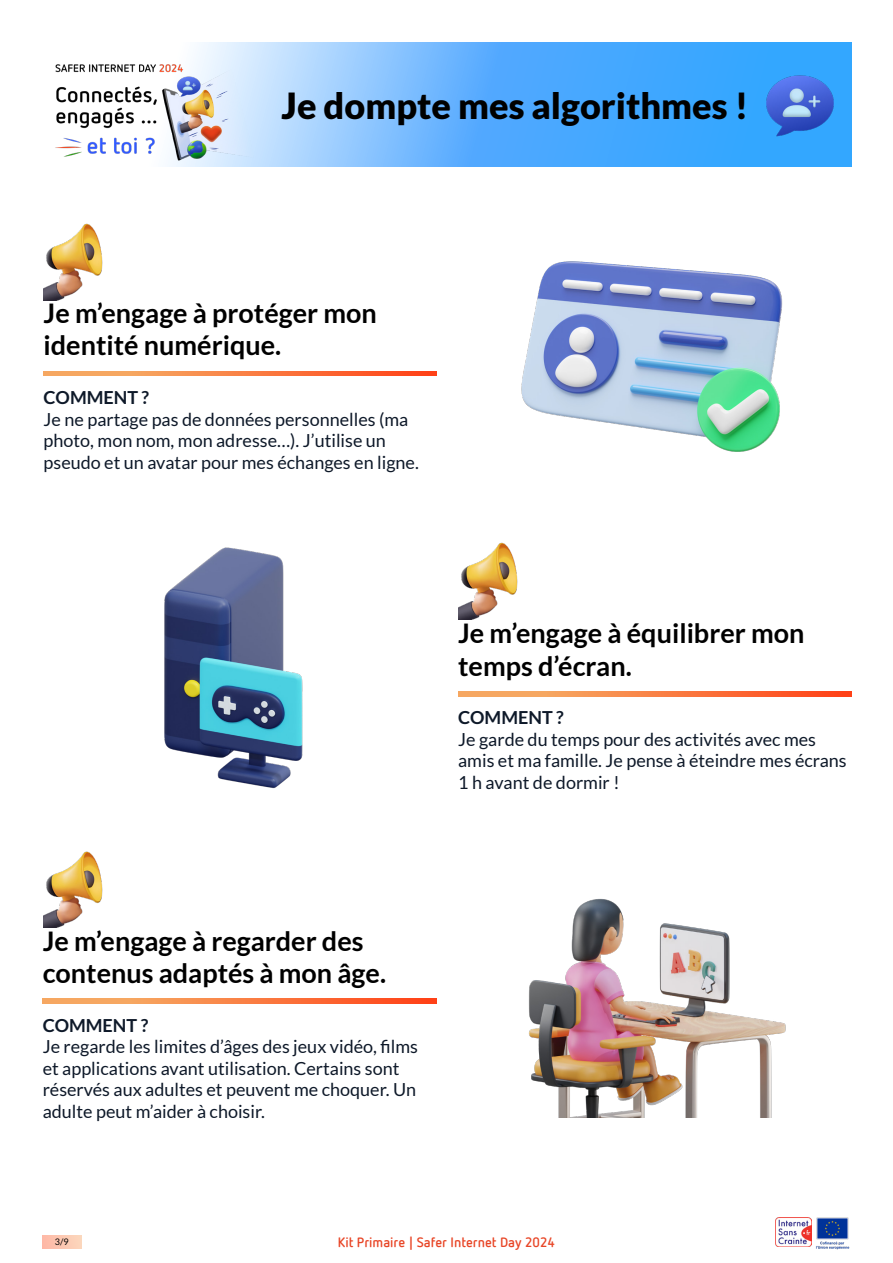
<style>
.page{position:relative;width:893px;height:1263px;background:#fff}
.page>*{position:absolute;margin:0;border:0;box-sizing:border-box;transform-origin:0 0}
.t1{font:900 36px "Lato";color:#000}
.t2{font:700 27px/32.4px "Lato";color:#000}
.t3{font:18px/21.6px "Lato";color:#0e1929}
.t4{font:700 18px "Lato";color:#0e1929}
.t5{font:700 13.5px "ffnetto";color:#e84627}
.t6{font:9px "Lato";color:#000}
</style>
<div class="page">
<svg style="left:43px;top:1235px;width:38px;height:13px"></svg>
<img style="left:816px;top:1217px;width:34px;height:33px">
<img style="left:775px;top:1217px;width:36px;height:29px">
<svg style="left:44px;top:371px;width:393px;height:5px;background:#f97e43"></svg>
<img style="left:521px;top:261px;width:262px;height:191px">
<img style="left:164px;top:547px;width:139px;height:242px">
<svg style="left:458px;top:691px;width:393px;height:5px;background:#f97e43"></svg>
<svg style="left:43px;top:999px;width:393px;height:4px;background:#f97e43"></svg>
<img style="left:528px;top:898px;width:258px;height:220px">
<img style="left:44px;top:223px;width:59px;height:78px">
<img style="left:458px;top:542px;width:60px;height:77px">
<img style="left:44px;top:851px;width:59px;height:77px">
<svg style="left:199px;top:43px;width:652px;height:123px;background:#66b6fe"></svg>
<img style="left:749px;top:54px;width:101px;height:101px">
<img style="left:55px;top:47px;width:198px;height:120px">
<h1 class="t1" style="left:282px;top:85px;width:468px">Je dompte mes algorithmes !</h1>
<h2 class="t2" style="left:44px;top:297px;width:335px">Je m’engage à protéger mon identité numérique.</h2>
<p class="t4" style="left:44px;top:387px;width:107px">COMMENT ?</p>
<p class="t3" style="left:44px;top:408px;width:377px">Je ne partage pas de données personnelles (ma photo, mon nom, mon adresse…). J’utilise un pseudo et un avatar pour mes échanges en ligne.</p>
<h2 class="t2" style="left:458px;top:617px;width:348px">Je m’engage à équilibrer mon temps d’écran.</h2>
<p class="t4" style="left:458px;top:707px;width:107px">COMMENT ?</p>
<p class="t3" style="left:458px;top:728px;width:390px">Je garde du temps pour des activités avec mes amis et ma famille. Je pense à éteindre mes écrans<br>1 h avant de dormir !</p>
<h2 class="t2" style="left:43px;top:924px;width:345px">Je m’engage à regarder des contenus adaptés à mon âge.</h2>
<p class="t4" style="left:43px;top:1015px;width:107px">COMMENT ?</p>
<p class="t3" style="left:43px;top:1036px;width:377px">Je regarde les limites d’âges des jeux vidéo, films et applications avant utilisation. Certains sont réservés aux adultes et peuvent me choquer. Un adulte peut m’aider à choisir.</p>
<p class="t6" style="left:55px;top:1237px;width:15px">3/9</p>
<p class="t5" style="left:338px;top:1233px;width:219px">Kit Primaire | Safer Internet Day 2024</p>
</div>
